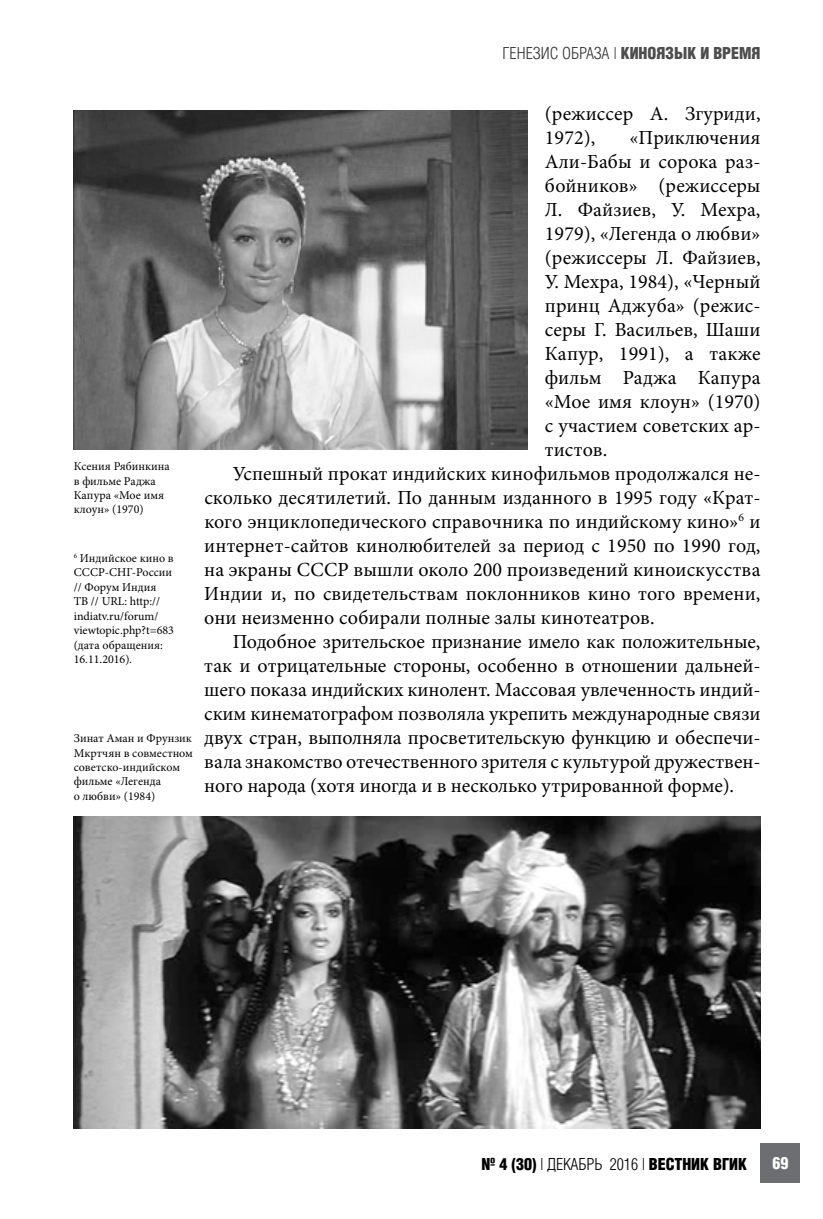
<style>
.page{position:relative;width:823px;height:1219px;background:#fff}
.page>*{position:absolute;margin:0;border:0;box-sizing:border-box;transform-origin:0 0}
.t1{font:20px/24px "Minion Pro";letter-spacing:.005em;color:#000}
.t2{font:700 16px "AG Letterica Cond L";color:#000}
.t3{font:16px "AG Letterica Cond L";color:#333}
.t4{font:700 16px "AG Letterica Cond L";color:#fff}
.t5{font:12px/14.4px "Minion Pro";color:#000}
.s1{font-weight:700;color:#4d4d4d}
.s2{font-style:italic}
.s3{font-weight:400}
</style>
<div class="page">
<div style="left:760px;top:1143px;width:39px;height:40px;background:#6d6e71"></div>
<img style="left:74px;top:816px;width:686px;height:312px">
<img style="left:74px;top:111px;width:453px;height:339px">
<p class="t3" style="left:502px;top:44px;width:259px">ГЕНЕЗИС ОБРАЗА | <span class="s1">КИНОЯЗЫК И ВРЕМЯ</span></p>
<p class="t5" style="left:74px;top:459px;width:97px">Ксения Рябинкина в фильме Раджа<br>Капура «Мое имя клоун» (1970)</p>
<p class="t5" style="left:74px;top:551px;width:102px"><sup>6</sup> Индийское кино в<br>СССР-СНГ-России // Форум Индия<br>ТВ // URL: http:// indiatv.ru/forum/ viewtopic.php?t=683 (дата обращения:<br>16.11.2016)<span class="s2">.</span></p>
<p class="t5" style="left:74px;top:731px;width:121px">Зинат Аман и Фрунзик<br>Мкртчян в совместном советско-индийском фильме «Легенда<br>о любви» (1984)</p>
<p class="t1" style="left:544px;top:102px;width:217px">(режиссер А. Згуриди,<br>1972),</p>
<p class="t1" style="left:629px;top:126px;width:132px">«Приключения</p>
<p class="t1" style="left:544px;top:150px;width:217px">Али-Бабы и сорока раз-</p>
<p class="t1" style="left:544px;top:174px;width:217px">бойников» (режиссеры</p>
<p class="t1" style="left:544px;top:198px;width:217px">Л. Файзиев, У. Мехра,</p>
<p class="t1" style="left:544px;top:222px;width:217px">1979), «Легенда о любви»</p>
<p class="t1" style="left:544px;top:246px;width:217px">(режиссеры Л. Файзиев,</p>
<p class="t1" style="left:544px;top:270px;width:217px">У. Мехра, 1984), «Черный</p>
<p class="t1" style="left:544px;top:294px;width:217px">принц Аджуба» (режис-</p>
<p class="t1" style="left:544px;top:318px;width:217px">серы Г. Васильев, Шаши</p>
<p class="t1" style="left:544px;top:342px;width:217px">Капур, 1991), а также</p>
<p class="t1" style="left:544px;top:366px;width:217px">фильм Раджа Капура</p>
<p class="t1" style="left:544px;top:390px;width:217px">«Мое имя клоун» (1970)</p>
<p class="t1" style="left:544px;top:414px;width:217px">с участием советских ар-</p>
<p class="t1" style="left:544px;top:438px;width:64px">тистов.</p>
<p class="t1" style="left:232px;top:462px;width:529px">Успешный прокат индийских кинофильмов продолжался не-</p>
<p class="t1" style="left:204px;top:486px;width:557px">сколько десятилетий. По данным изданного в 1995 году «Крат-</p>
<p class="t1" style="left:204px;top:510px;width:557px">кого энциклопедического справочника по индийскому кино»<sup>6</sup> и</p>
<p class="t1" style="left:204px;top:534px;width:557px">интернет-сайтов кинолюбителей за период с 1950 по 1990 год,</p>
<p class="t1" style="left:204px;top:558px;width:557px">на экраны СССР вышли около 200 произведений киноискусства</p>
<p class="t1" style="left:204px;top:582px;width:557px">Индии и, по свидетельствам поклонников кино того времени,</p>
<p class="t1" style="left:204px;top:606px;width:451px">они неизменно собирали полные залы кинотеатров.</p>
<p class="t1" style="left:232px;top:630px;width:529px">Подобное зрительское признание имело как положительные,</p>
<p class="t1" style="left:204px;top:654px;width:557px">так и отрицательные стороны, особенно в отношении дальней-</p>
<p class="t1" style="left:204px;top:678px;width:557px">шего показа индийских кинолент. Массовая увлеченность индий-</p>
<p class="t1" style="left:204px;top:702px;width:557px">ским кинематографом позволяла укрепить международные связи</p>
<p class="t1" style="left:204px;top:726px;width:557px">двух стран, выполняла просветительскую функцию и обеспечи-</p>
<p class="t1" style="left:204px;top:750px;width:557px">вала знакомство отечественного зрителя с культурой дружествен-</p>
<p class="t1" style="left:204px;top:774px;width:531px">ного народа (хотя иногда и в несколько утрированной форме).</p>
<p class="t2" style="left:481px;top:1154px;width:267px">№ 4 (30) <span class="s3">| ДЕКАБРЬ 2016 |</span> ВЕСТНИК ВГИК</p>
<p class="t4" style="left:772px;top:1153px;width:17px">69</p>
</div>
